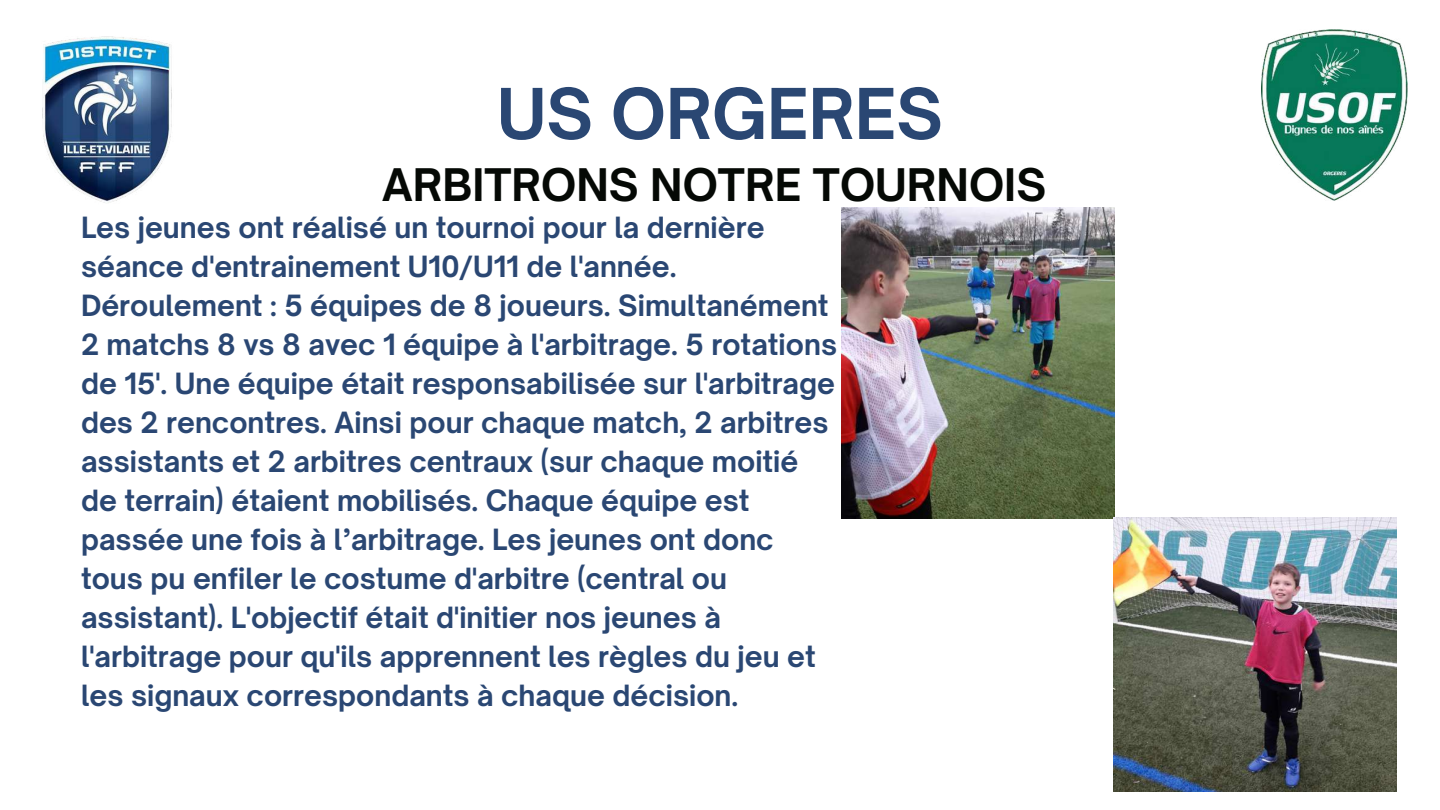
<style>
.page{position:relative;width:1440px;height:810px;background:#fff}
.page>*{position:absolute;margin:0;border:0;box-sizing:border-box;transform-origin:0 0}
.t1{font:700 67px "Open Sauce One";color:#2a4773}
.t2{font:700 43px "Open Sauce One";color:#050905}
.t3{font:700 28px/39px "Open Sauce One";color:#2a4773}
</style>
<div class="page">
<img style="left:42px;top:36px;width:130px;height:167px">
<img style="left:1262px;top:29px;width:146px;height:171px">
<img style="left:841px;top:208px;width:273px;height:310px">
<img style="left:1114px;top:518px;width:283px;height:274px">
<h1 class="t1" style="left:497px;top:72px;width:447px">US ORGERES</h1>
<h2 class="t2" style="left:382px;top:158px;width:666px">ARBITRONS NOTRE TOURNOIS</h2>
<p class="t3" style="left:81px;top:208px;width:758px">Les jeunes ont réalisé un tournoi pour la dernière séance d'entrainement U10/U11 de l'année.<br>Déroulement : 5 équipes de 8 joueurs. Simultanément 2 matchs 8 vs 8 avec 1 équipe à l'arbitrage. 5 rotations de 15'. Une équipe était responsabilisée sur l'arbitrage des 2 rencontres. Ainsi pour chaque match, 2 arbitres assistants et 2 arbitres centraux (sur chaque moitié de terrain) étaient mobilisés. Chaque équipe est passée une fois à l’arbitrage. Les jeunes ont donc tous pu enfiler le costume d'arbitre (central ou assistant). L'objectif était d'initier nos jeunes à l'arbitrage pour qu'ils apprennent les règles du jeu et les signaux correspondants à chaque décision.</p>
</div>
